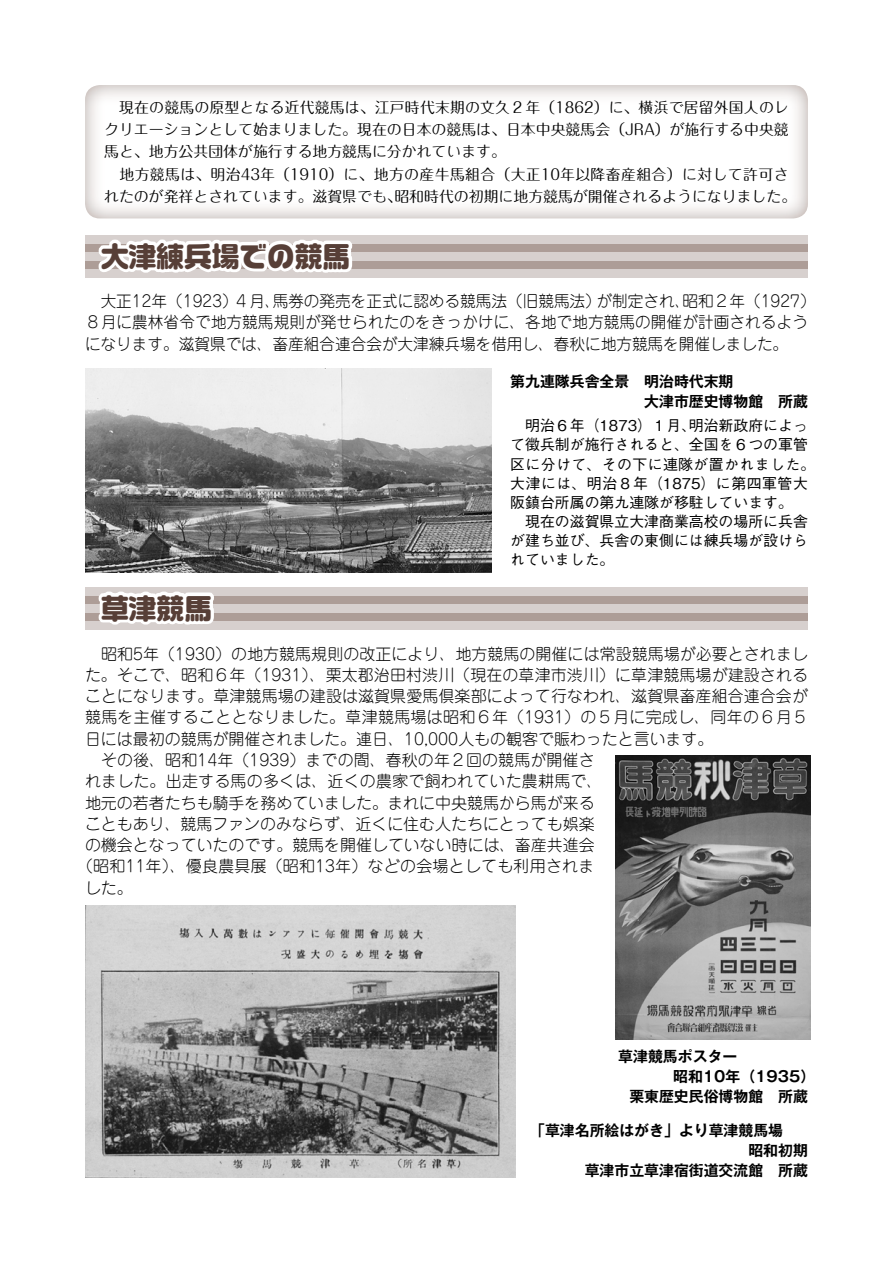
<style>
.page{position:relative;width:893px;height:1263px;background:#fff}
.page>*{position:absolute;margin:0;border:0;box-sizing:border-box;transform-origin:0 0}
.t1{font:900 27.6px "Logo Maru Std";color:#573f37}
.t2{font:300 15.9px/21.3px "Jun 101 Pro";letter-spacing:.005em;color:#000}
.t3{font:14.85px "Maru Fo Pro";color:#000}
.t4{font:500 14.85px/19.2px "Gothic BBB Pro";color:#000}
.t5{font:700 14.85px/20.2px "Gothic MB101 Pro De";color:#000}
.t6{font:14.85px "Maru Fo Pro";letter-spacing:.025em;color:#000}
</style>
<div class="page">
<img style="left:85px;top:369px;width:407px;height:203px">
<div style="left:85px;top:235px;width:723px;height:42px;background:#ad9d97"></div>
<div style="left:85px;top:235px;width:723px;height:8px;background:#d7d0ce"></div>
<div style="left:85px;top:252px;width:723px;height:8px;background:#d7d0ce"></div>
<div style="left:85px;top:269px;width:723px;height:8px;background:#d7d0ce"></div>
<div style="left:85px;top:587px;width:723px;height:42px;background:#ad9d97"></div>
<div style="left:85px;top:587px;width:723px;height:8px;background:#d7d0ce"></div>
<div style="left:85px;top:604px;width:723px;height:8px;background:#d7d0ce"></div>
<div style="left:85px;top:621px;width:723px;height:8px;background:#d7d0ce"></div>
<svg style="left:94px;top:85px;width:261px;height:545px"></svg>
<img style="left:616px;top:755px;width:194px;height:285px">
<img style="left:85px;top:905px;width:430px;height:273px">
<p class="t3" style="left:104px;top:95px;width:686px">　現在の競馬の原型となる近代競馬は、江戸時代末期の文久２年（1862）に、横浜で居留外国人のレ</p>
<p class="t3" style="left:104px;top:118px;width:686px">クリエーションとして始まりました。現在の日本の競馬は、日本中央競馬会（JRA）が施行する中央競</p>
<p class="t3" style="left:104px;top:140px;width:403px">馬と、地方公共団体が施行する地方競馬に分かれています。</p>
<p class="t6" style="left:104px;top:162px;width:686px">　地方競馬は、明治43年（1910）に、地方の産牛馬組合（大正10年以降畜産組合）に対して許可さ</p>
<p class="t3" style="left:394px;top:185px;width:403px">昭和時代の初期に地方競馬が開催されるようになりました。</p>
<p class="t3" style="left:104px;top:185px;width:299px">れたのが発祥とされています。滋賀県でも、</p>
<h1 class="t1" style="left:101px;top:236px;width:250px">大津練兵場での競馬</h1>
<p class="t2" style="left:597px;top:289px;width:95px">が制定され、</p>
<p class="t2" style="left:85px;top:289px;width:724px">　大正12年（1923）<br>８月に農林省令で地方競馬規則が発せられたのをきっかけに、各地で地方競馬の開催が計画されるようになります。滋賀県では、畜産組合連合会が大津練兵場を借用し、春秋に地方競馬を開催しました。</p>
<p class="t2" style="left:273px;top:289px;width:330px">馬券の発売を正式に認める競馬法（旧競馬法）</p>
<p class="t2" style="left:683px;top:289px;width:135px">昭和２年)1927(</p>
<p class="t2" style="left:234px;top:289px;width:48px">４月、</p>
<h1 class="t1" style="left:101px;top:588px;width:112px">草津競馬</h1>
<p class="t5" style="left:644px;top:369px;width:165px;text-indent:-134px">第九連隊兵舎全景　明治時代末期<br>大津市歴史博物館　所蔵</p>
<p class="t4" style="left:689px;top:414px;width:121px">明治新政府によっ</p>
<p class="t4" style="left:510px;top:414px;width:306px">　明治６年（1873）１月、<br>て徴兵制が施行されると、全国を６つの軍管区に分けて、その下に連隊が置かれました。大津には、明治８年（1875）に第四軍管大阪鎮台所属の第九連隊が移駐しています。<br>　現在の滋賀県立大津商業高校の場所に兵舎が建ち並び、兵舎の東側には練兵場が設けられていました。</p>
<p class="t2" style="left:85px;top:641px;width:724px">　昭和5年（1930）の地方競馬規則の改正により、地方競馬の開催には常設競馬場が必要とされまし</p>
<p class="t2" style="left:85px;top:662px;width:725px">た。そこで、昭和６年（1931）、栗太郡治田村渋川（現在の草津市渋川）に草津競馬場が建設される</p>
<p class="t2" style="left:85px;top:684px;width:724px">ことになります。草津競馬場の建設は滋賀県愛馬倶楽部によって行なわれ、滋賀県畜産組合連合会が</p>
<p class="t2" style="left:85px;top:705px;width:724px">競馬を主催することとなりました。草津競馬場は昭和６年（1931）の５月に完成し、同年の６月５</p>
<p class="t2" style="left:85px;top:726px;width:630px">日には最初の競馬が開催されました。連日、10,000人もの観客で賑わったと言います。</p>
<p class="t2" style="left:85px;top:747px;width:511px">　その後、昭和14年（1939）までの間、春秋の年２回の競馬が開催さ</p>
<p class="t2" style="left:85px;top:769px;width:519px">れました。出走する馬の多くは、近くの農家で飼われていた農耕馬で、</p>
<p class="t2" style="left:85px;top:790px;width:511px">地元の若者たちも騎手を務めていました。まれに中央競馬から馬が来る</p>
<p class="t2" style="left:85px;top:811px;width:511px">こともあり、競馬ファンのみならず、近くに住む人たちにとっても娯楽</p>
<p class="t2" style="left:85px;top:832px;width:511px">の機会となっていたのです。競馬を開催していない時には、畜産共進会</p>
<p class="t2" style="left:77px;top:854px;width:519px">（昭和11年）、優良農具展（昭和13年）などの会場としても利用されま</p>
<p class="t2" style="left:85px;top:875px;width:49px">した。</p>
<p class="t5" style="left:618px;top:1044px;width:121px">草津競馬ポスター</p>
<p class="t5" style="left:673px;top:1065px;width:144px">昭和10年)1935(</p>
<p class="t5" style="left:629px;top:1085px;width:180px">栗東歴史民俗博物館　所蔵</p>
<p class="t5" style="left:530px;top:1118px;width:254px">「草津名所絵はがき」より草津競馬場</p>
<p class="t5" style="left:748px;top:1138px;width:61px">昭和初期</p>
<p class="t5" style="left:585px;top:1158px;width:225px">草津市立草津宿街道交流館　所蔵</p>
</div>
